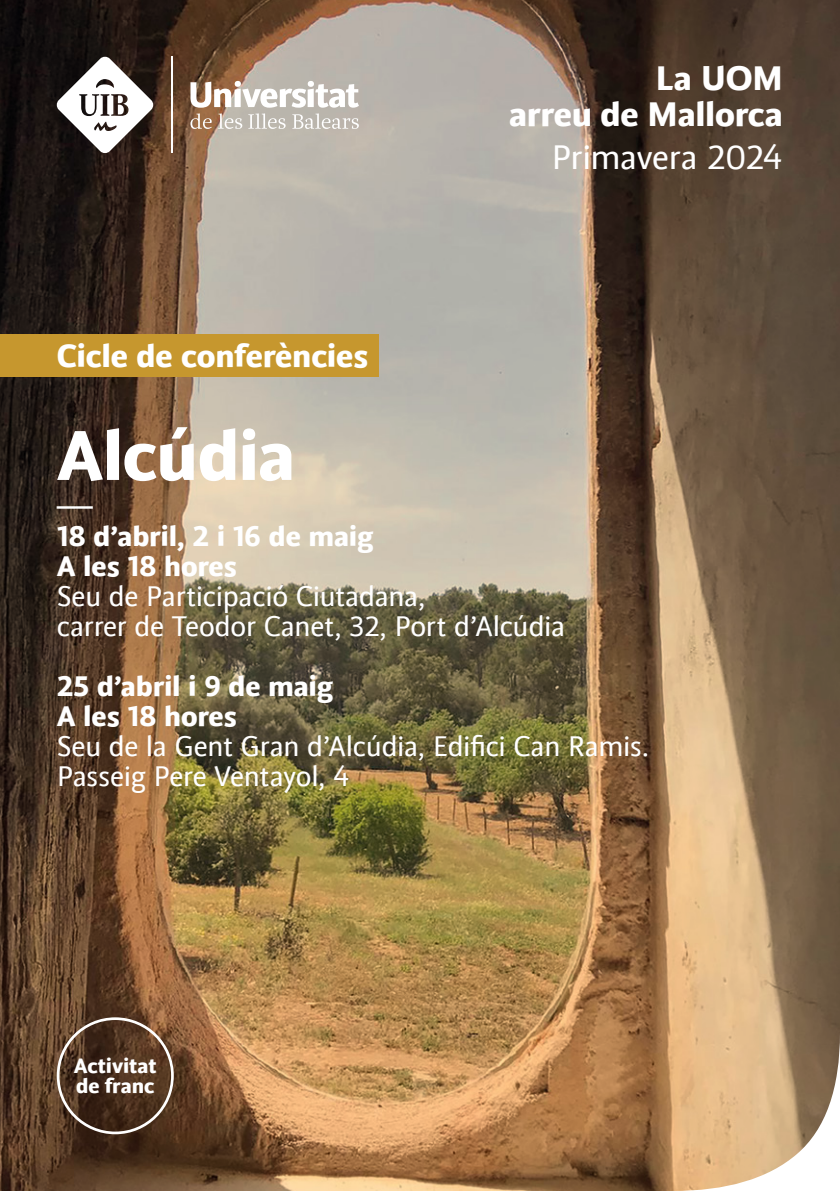
<style>
.page{position:relative;width:840px;height:1191px;background:#fff}
.page>*{position:absolute;margin:0;border:0;box-sizing:border-box;transform-origin:0 0}
.t1{font:700 74px "UI Bsans";letter-spacing:-.01em;color:#fff}
.t2{font:700 36px/36px "UI Bsans";letter-spacing:-.005em;color:#fff;text-align:right}
.t3{font:36px "UI Bsans";letter-spacing:-.015em;color:#fff}
.t4{font:700 34px "UI Bsans";letter-spacing:-.005em;color:#fff}
.t5{font:30px/30px "UI Bsans";letter-spacing:-.01em;color:#fff}
.t6{font:700 30px/30px "UI Bsans";letter-spacing:-.005em;color:#fff}
.t7{font:700 22px/20.2px "UI Bsans";color:#fff}
</style>
<div class="page">
<img style="left:0;top:0;width:839px;height:1191px">
<svg style="left:671px;top:1032px;width:168px;height:159px;background:#d6b68f"></svg>
<div style="left:57px;top:1017px;width:117px;height:117px;border:3px solid #fff;border-radius:50%"></div>
<div style="left:0;top:334px;width:378px;height:43px;background:#c6972e"></div>
<hr style="left:171px;top:57px;width:1px;height:96px;background:#fff">
<svg style="left:190px;top:81px;width:169px;height:48px"></svg>
<svg style="left:56px;top:56px;width:98px;height:98px"></svg>
<p class="t4" style="left:57px;top:336px;width:313px">Cicle de conferències</p>
<p class="t2" style="left:508px;top:60px;width:275px">La UOM<br>arreu de Mallorca</p>
<p class="t3" style="left:551px;top:137px;width:233px">Primavera 2024</p>
<h1 class="t1" style="left:57px;top:411px;width:240px">Alcúdia</h1>
<p class="t3" style="left:57px;top:483px;width:38px">—</p>
<p class="t6" style="left:57px;top:521px;width:318px">18 d’abril, 2 i 16 de maig<br>A les 18 hores</p>
<p class="t5" style="left:57px;top:581px;width:510px">Seu de Participació Ciutadana,<br>carrer de Teodor Canet, 32, Port d’Alcúdia</p>
<p class="t6" style="left:57px;top:671px;width:278px">25 d’abril i 9 de maig<br>A les 18 hores</p>
<p class="t5" style="left:57px;top:731px;width:593px">Seu de la Gent Gran d’Alcúdia, Edifici Can Ramis.<br>Passeig Pere Ventayol, 4</p>
<p class="t7" style="left:74px;top:1055px;width:84px">Activitat de franc</p>
</div>
